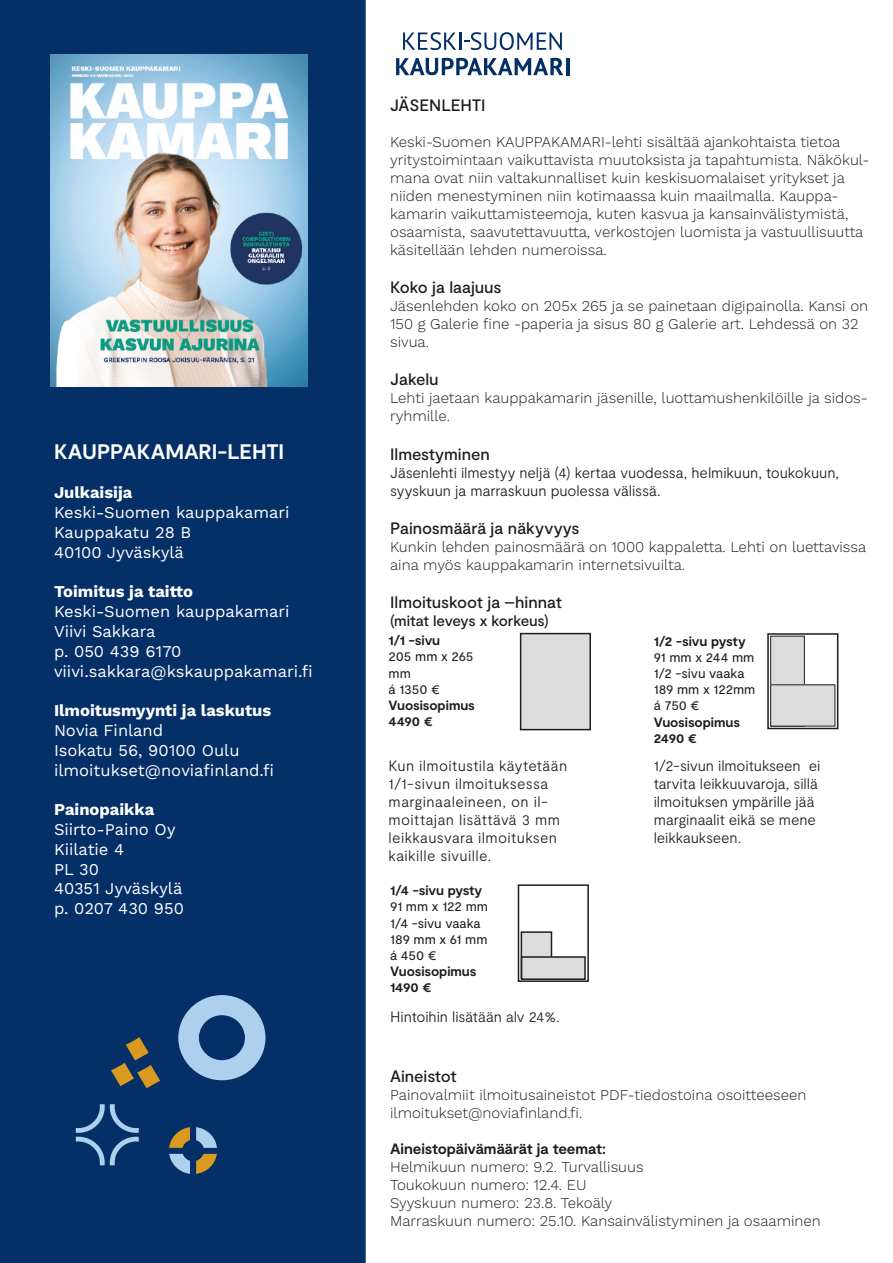
<style>
.page{position:relative;width:893px;height:1263px;background:#fff}
.page>*{position:absolute;margin:0;border:0;box-sizing:border-box;transform-origin:0 0}
.t1{font:700 21px "Moderat";letter-spacing:-.005em;color:#fff}
.t2{font:16.5px/19.8px "Work Sans";color:#fff}
.t3{font:500 16.5px "Moderat";letter-spacing:-.005em;color:#1d1d1b}
.t4{font:700 16.5px "Work Sans";color:#fff}
.t5{font:300 15px/18px "Work Sans";color:#1d1d1b}
.t6{font:300 15px/18px "Moderat";letter-spacing:-.005em;color:#1d1d1b}
.t7{font:300 15px/18px "Moderat";letter-spacing:.025em;color:#1d1d1b}
.t8{font:700 15px "Moderat";letter-spacing:-.005em;color:#1d1d1b}
.t9{font:500 15px "Moderat";letter-spacing:-.01em;color:#1d1d1b}
.t10{font:13.5px/16.2px "Moderat";letter-spacing:-.005em;color:#1d1d1b}
.t11{font:700 13.5px/16.2px "Moderat";letter-spacing:-.005em;color:#1d1d1b}
</style>
<div class="page">
<div style="left:0;top:0;width:366px;height:1263px;background:#042f67"></div>
<div style="left:521px;top:634px;width:69px;height:96px;background:#dcdcdc"></div>
<div style="left:520px;top:633px;width:71px;height:97px;border:2px solid #1d1d1b"></div>
<div style="left:767px;top:633px;width:71px;height:96px;border:2px solid #1d1d1b"></div>
<div style="left:771px;top:636px;width:33px;height:90px;background:#dcdcdc"></div>
<div style="left:770px;top:636px;width:34px;height:90px;border:1px solid #1d1d1b"></div>
<hr style="left:566px;top:58px;width:4px;height:17px;background:#042f67">
<svg style="left:396px;top:58px;width:167px;height:17px"></svg>
<svg style="left:403px;top:32px;width:159px;height:18px"></svg>
<div style="left:771px;top:685px;width:64px;height:41px;background:#dcdcdc"></div>
<div style="left:518px;top:884px;width:71px;height:98px;border:2px solid #1d1d1b"></div>
<div style="left:521px;top:932px;width:30px;height:46px;background:#dcdcdc"></div>
<div style="left:521px;top:931px;width:31px;height:48px;border:2px solid #1d1d1b"></div>
<div style="left:522px;top:957px;width:63px;height:22px;background:#dcdcdc"></div>
<div style="left:521px;top:956px;width:65px;height:24px;border:2px solid #1d1d1b"></div>
<div style="left:81px;top:1010px;width:151px;height:148px;background:#042f67;border-radius:50%"></div>
<svg style="left:111px;top:1037px;width:49px;height:51px"></svg>
<svg style="left:196px;top:1154px;width:21px;height:20px"></svg>
<svg style="left:169px;top:1127px;width:21px;height:21px"></svg>
<svg style="left:196px;top:1127px;width:21px;height:21px"></svg>
<svg style="left:169px;top:1154px;width:21px;height:20px"></svg>
<svg style="left:178px;top:995px;width:88px;height:85px;background:#6389b3"></svg>
<svg style="left:76px;top:1104px;width:63px;height:61px"></svg>
<img style="left:51px;top:54px;width:257px;height:332px">
<h1 class="t1" style="left:54px;top:439px;width:232px">KAUPPAKAMARI-LEHTI</h1>
<p class="t4" style="left:54px;top:483px;width:80px">Julkaisija</p>
<p class="t2" style="left:54px;top:503px;width:237px">Keski-Suomen kauppakamari<br>Kauppakatu 28 B<br>40100 Jyväskylä</p>
<p class="t4" style="left:54px;top:582px;width:141px">Toimitus ja taitto</p>
<p class="t2" style="left:54px;top:602px;width:260px">Keski-Suomen kauppakamari<br>Viivi Sakkara<br>p. 050 439 6170 viivi.sakkara@kskauppakamari.fi</p>
<p class="t4" style="left:54px;top:701px;width:219px">Ilmoitusmyynti ja laskutus</p>
<p class="t2" style="left:54px;top:721px;width:222px">Novia Finland<br>Isokatu 56, 90100 Oulu ilmoitukset@noviafinland.fi</p>
<p class="t4" style="left:54px;top:800px;width:102px">Painopaikka</p>
<p class="t2" style="left:54px;top:820px;width:132px">Siirto-Paino Oy<br>Kiilatie 4<br>PL 30<br>40351 Jyväskylä p. 0207 430 950</p>
<p class="t3" style="left:390px;top:96px;width:97px">JÄSENLEHTI</p>
<p class="t5" style="left:390px;top:134px;width:481px">Keski-Suomen KAUPPAKAMARI-lehti sisältää ajankohtaista tietoa yritystoimintaan vaikuttavista muutoksista ja tapahtumista. Näkökul&shy;mana ovat niin valtakunnalliset kuin keskisuomalaiset yritykset ja niiden menestyminen niin kotimaassa kuin maailmalla. Kauppa&shy;kamarin vaikuttamisteemoja, kuten kasvua ja kansainvälistymistä, osaamista, saavutettavuutta, verkostojen luomista ja vastuullisuutta käsitellään lehden numeroissa.</p>
<p class="t3" style="left:390px;top:277px;width:113px">Koko ja laajuus</p>
<p class="t5" style="left:390px;top:297px;width:480px">Jäsenlehden koko on 205x 265 ja se painetaan digipainolla. Kansi on<br>150 g Galerie fine -paperia ja sisus 80 g Galerie art. Lehdessä on 32 sivua.</p>
<p class="t3" style="left:390px;top:369px;width:50px">Jakelu</p>
<p class="t5" style="left:390px;top:389px;width:479px">Lehti jaetaan kauppakamarin jäsenille, luottamushenkilöille ja sidos&shy;ryhmille.</p>
<p class="t3" style="left:390px;top:445px;width:101px">Ilmestyminen</p>
<p class="t6" style="left:390px;top:464px;width:450px">Jäsenlehti ilmestyy neljä (4) kertaa vuodessa, helmikuun, toukokuun, syyskuun ja marraskuun puolessa välissä.</p>
<p class="t3" style="left:390px;top:519px;width:191px">Painosmäärä ja näkyvyys</p>
<p class="t5" style="left:390px;top:539px;width:478px">Kunkin lehden painosmäärä on 1000 kappaletta. Lehti on luettavissa aina myös kauppakamarin internetsivuilta.</p>
<p class="t3" style="left:390px;top:592px;width:173px">Ilmoituskoot ja –hinnat</p>
<p class="t9" style="left:390px;top:612px;width:160px">(mitat leveys x korkeus)</p>
<p class="t11" style="left:389px;top:633px;width:53px">1/1 -sivu</p>
<p class="t10" style="left:389px;top:649px;width:86px">205 mm x 265 mm<br>á 1350 €</p>
<p class="t11" style="left:389px;top:698px;width:88px">Vuosisopimus<br>4490 €</p>
<p class="t11" style="left:654px;top:633px;width:94px">1/2 -sivu pysty</p>
<p class="t10" style="left:654px;top:649px;width:103px">91 mm x 244 mm<br>1/2 -sivu vaaka<br>189 mm x 122mm á 750 €</p>
<p class="t11" style="left:654px;top:714px;width:88px">Vuosisopimus<br>2490 €</p>
<p class="t7" style="left:389px;top:757px;width:180px">Kun ilmoitustila käytetään<br>1/1-sivun ilmoituksessa marginaaleineen, on il&shy;moittajan lisättävä 3 mm leikkausvara ilmoituksen kaikille sivuille.</p>
<p class="t6" style="left:654px;top:757px;width:168px">1/2-sivun ilmoitukseen ei tarvita leikkuuvaroja, sillä ilmoituksen ympärille jää marginaalit eikä se mene leikkaukseen.</p>
<p class="t11" style="left:390px;top:883px;width:94px">1/4 -sivu pysty</p>
<p class="t10" style="left:390px;top:899px;width:99px">91 mm x 122 mm<br>1/4 -sivu vaaka<br>189 mm x 61 mm á 450 €</p>
<p class="t11" style="left:390px;top:964px;width:88px">Vuosisopimus<br>1490 €</p>
<p class="t6" style="left:390px;top:1008px;width:171px">Hintoihin lisätään alv 24%.</p>
<p class="t3" style="left:390px;top:1066px;width:68px">Aineistot</p>
<p class="t5" style="left:390px;top:1086px;width:418px">Painovalmiit ilmoitusaineistot PDF-tiedostoina osoitteeseen ilmoitukset@noviafinland.fi.</p>
<p class="t8" style="left:390px;top:1140px;width:217px">Aineistopäivämäärät ja teemat:</p>
<p class="t5" style="left:390px;top:1158px;width:432px">Helmikuun numero: 9.2. Turvallisuus<br>Toukokuun numero: 12.4. EU<br>Syyskuun numero: 23.8. Tekoäly<br>Marraskuun numero: 25.10. Kansainvälistyminen ja osaaminen</p>
</div>
